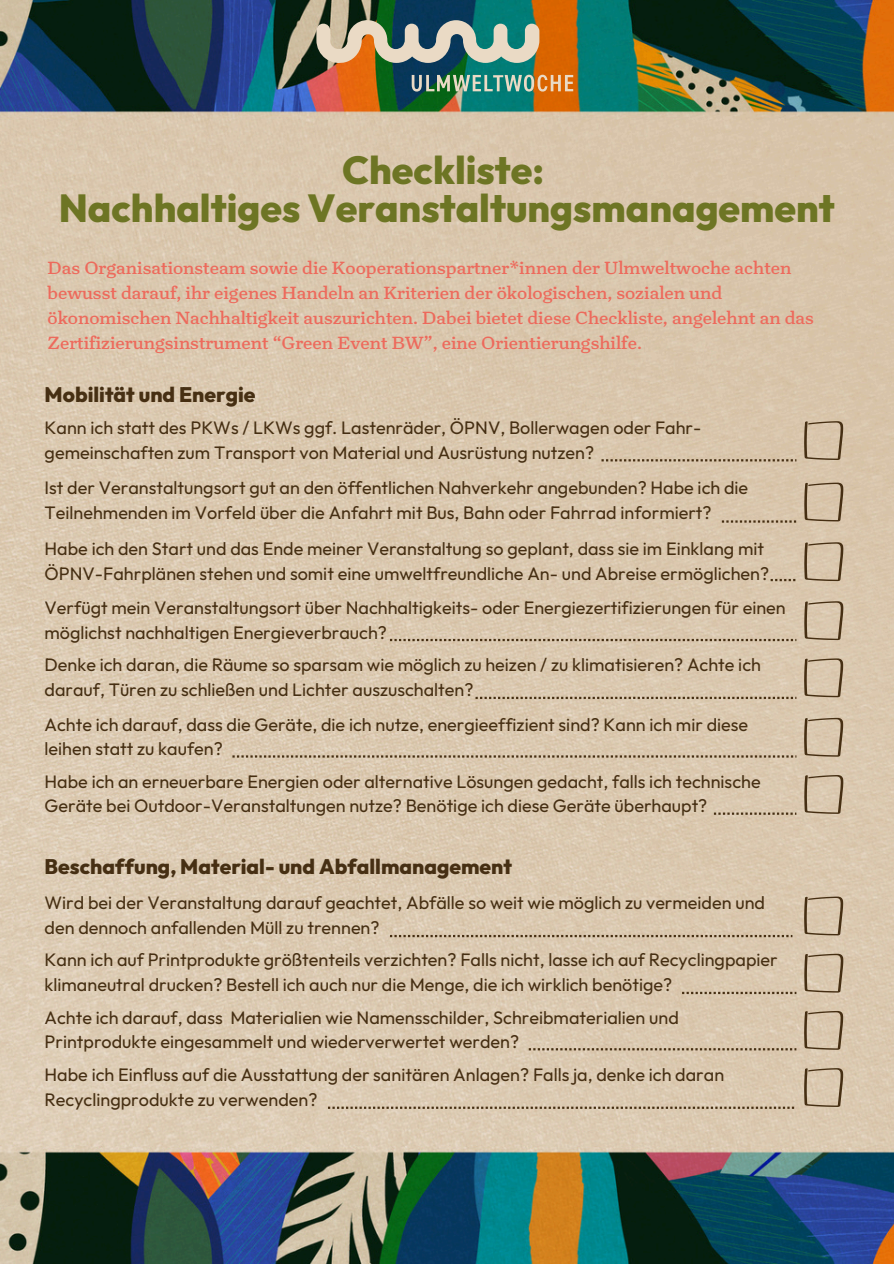
<style>
.page{position:relative;width:894px;height:1264px;background:#fff}
.page>*{position:absolute;margin:0;border:0;box-sizing:border-box;transform-origin:0 0}
.t1{font:800 39px/38.2px "Outfit";color:#6d7524;text-align:center}
.t2{font:800 21px "Outfit";color:#462f13}
.t3{font:18px/24.8px "Outfit";color:#462f13}
.t4{font:18px/24.8px "Turnip";color:#ed6a5c}
</style>
<div class="page">
<img style="left:0;top:0;width:893px;height:1263px">
<svg style="left:390px;top:934px;width:402px;height:3px"></svg>
<svg style="left:316px;top:19px;width:223px;height:45px;background:#8f9d8d"></svg>
<svg style="left:411px;top:75px;width:162px;height:17px;background:#83977a"></svg>
<svg style="left:803px;top:421px;width:39px;height:39px;background:#bfab90"></svg>
<svg style="left:804px;top:482px;width:39px;height:39px;background:#beaa8f"></svg>
<svg style="left:804px;top:542px;width:39px;height:39px;background:#beaa90"></svg>
<svg style="left:804px;top:601px;width:39px;height:39px;background:#bfac92"></svg>
<svg style="left:803px;top:658px;width:39px;height:39px;background:#c1ad94"></svg>
<svg style="left:803px;top:717px;width:39px;height:39px;background:#c1ae95"></svg>
<svg style="left:804px;top:775px;width:39px;height:39px;background:#bfac93"></svg>
<svg style="left:803px;top:896px;width:39px;height:39px;background:#c1ad94"></svg>
<svg style="left:601px;top:459px;width:195px;height:2px"></svg>
<svg style="left:721px;top:520px;width:75px;height:2px"></svg>
<svg style="left:390px;top:639px;width:406px;height:2px"></svg>
<svg style="left:475px;top:696px;width:321px;height:3px"></svg>
<svg style="left:232px;top:755px;width:564px;height:2px"></svg>
<svg style="left:713px;top:812px;width:83px;height:2px"></svg>
<svg style="left:804px;top:953px;width:39px;height:39px;background:#c0ad94"></svg>
<svg style="left:803px;top:1010px;width:39px;height:39px;background:#c1ae95"></svg>
<svg style="left:803px;top:1068px;width:39px;height:38px"></svg>
<svg style="left:681px;top:991px;width:115px;height:3px"></svg>
<svg style="left:528px;top:1048px;width:268px;height:2px"></svg>
<svg style="left:328px;top:1106px;width:468px;height:2px"></svg>
<svg style="left:770px;top:579px;width:25px;height:2px"></svg>
<p class="t1" style="left:59px;top:151px;width:777px">Checkliste:<br>Nachhaltiges Veranstaltungsmanagement</p>
<p class="t4" style="left:47px;top:256px;width:767px">Das Organisationsteam sowie die Kooperationspartner*innen der Ulmweltwoche achten bewusst darauf, ihr eigenes Handeln an Kriterien der ökologischen, sozialen und ökonomischen Nachhaltigkeit auszurichten. Dabei bietet diese Checkliste, angelehnt an das Zertifizierungsinstrument “Green Event BW”, eine Orientierungshilfe.</p>
<p class="t2" style="left:45px;top:381px;width:212px">Mobilität und Energie</p>
<p class="t3" style="left:45px;top:415px;width:658px">Kann ich statt des PKWs / LKWs ggf. Lastenräder, ÖPNV, Bollerwagen oder Fahr&shy;gemeinschaften zum Transport von Material und Ausrüstung nutzen?</p>
<p class="t3" style="left:45px;top:475px;width:705px">Ist der Veranstaltungsort gut an den öffentlichen Nahverkehr angebunden? Habe ich die<br>Teilnehmenden im Vorfeld über die Anfahrt mit Bus, Bahn oder Fahrrad informiert?</p>
<p class="t3" style="left:45px;top:536px;width:725px">Habe ich den Start und das Ende meiner Veranstaltung so geplant, dass sie im Einklang mit<br>ÖPNV-Fahrplänen stehen und somit eine umweltfreundliche An- und Abreise ermöglichen?</p>
<p class="t3" style="left:45px;top:595px;width:742px">Verfügt mein Veranstaltungsort über Nachhaltigkeits- oder Energiezertifizierungen für einen möglichst nachhaltigen Energieverbrauch?</p>
<h2 class="t3" style="left:45px;top:652px;width:717px">Denke ich daran, die Räume so sparsam wie möglich zu heizen / zu klimatisieren? Achte ich darauf, Türen zu schließen und Lichter auszuschalten?</h2>
<p class="t3" style="left:45px;top:711px;width:705px">Achte ich darauf, dass die Geräte, die ich nutze, energieeffizient sind? Kann ich mir diese leihen statt zu kaufen?</p>
<h1 class="t3" style="left:45px;top:768px;width:717px">Habe ich an erneuerbare Energien oder alternative Lösungen gedacht, falls ich technische<br>Geräte bei Outdoor-Veranstaltungen nutze? Benötige ich diese Geräte überhaupt?</h1>
<p class="t2" style="left:45px;top:852px;width:469px">Beschaffung, Material- und Abfallmanagement</p>
<p class="t3" style="left:45px;top:890px;width:721px">Wird bei der Veranstaltung darauf geachtet, Abfälle so weit wie möglich zu vermeiden und den dennoch anfallenden Müll zu trennen?</p>
<p class="t3" style="left:45px;top:947px;width:734px">Kann ich auf Printprodukte größtenteils verzichten? Falls nicht, lasse ich auf Recyclingpapier klimaneutral drucken? Bestell ich auch nur die Menge, die ich wirklich benötige?</p>
<p class="t3" style="left:45px;top:1004px;width:635px">Achte ich darauf, dass Materialien wie Namensschilder, Schreibmaterialien und<br>Printprodukte eingesammelt und wiederverwertet werden?</p>
<p class="t3" style="left:45px;top:1061px;width:681px">Habe ich Einfluss auf die Ausstattung der sanitären Anlagen? Falls ja, denke ich daran<br>Recyclingprodukte zu verwenden?</p>
</div>
